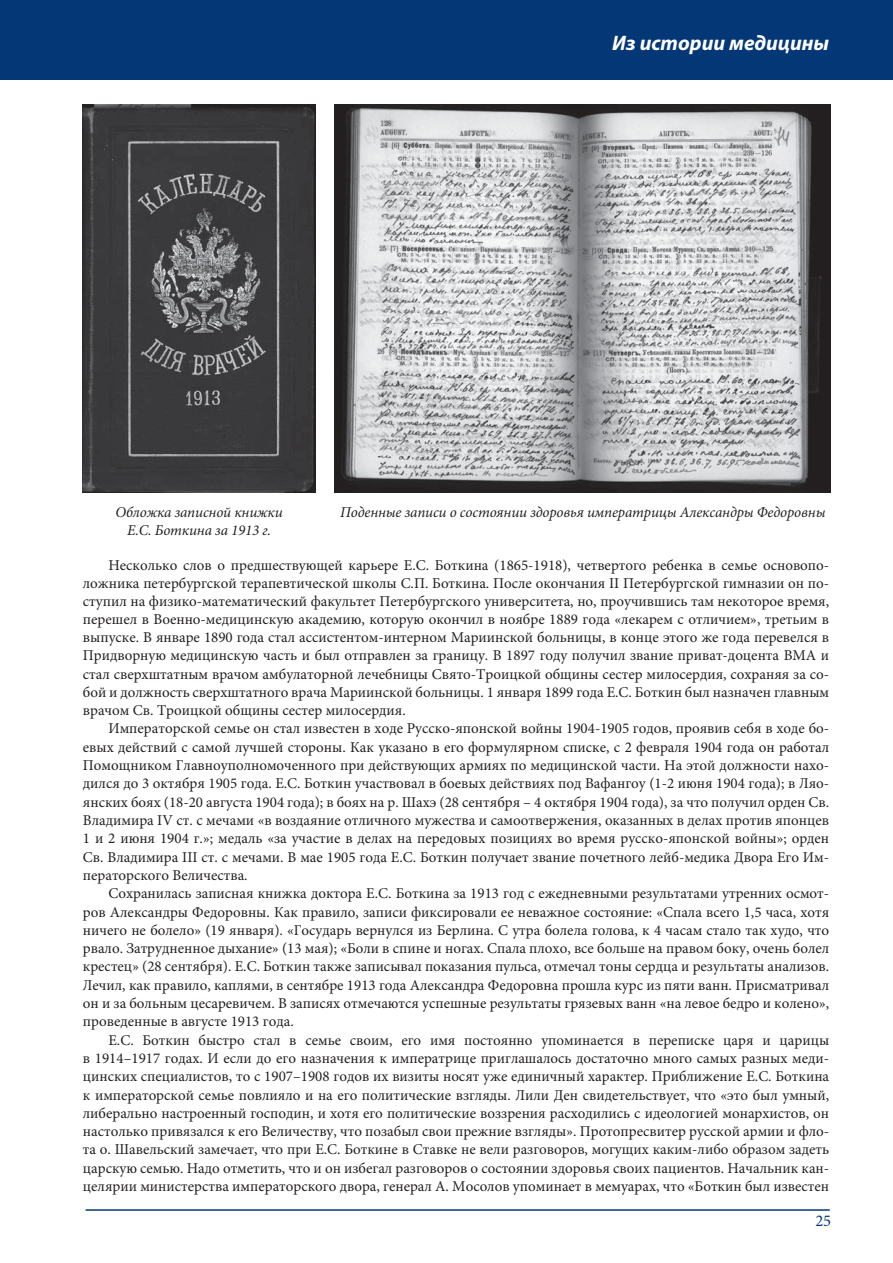
<style>
.page{position:relative;width:893px;height:1263px;background:#fff}
.page>*{position:absolute;margin:0;border:0;box-sizing:border-box;transform-origin:0 0}
.t1{font:italic 700 21px "Myriad Pro";color:#fff}
.t2{font:16.5px "Minion Pro";color:#043776}
.t3{font:15px/18.3px "Minion Pro";color:#231f20;text-align:justify}
.t4{font:italic 15px/18px "Minion Pro";letter-spacing:-.01em;color:#231f20;text-align:center}
</style>
<div class="page">
<hr style="left:86px;top:1209px;width:744px;height:2px;background:#043776">
<div style="left:0;top:0;width:893px;height:79px;background:#043776"></div>
<img style="left:83px;top:104px;width:232px;height:389px">
<img style="left:335px;top:104px;width:496px;height:389px">
<h1 class="t1" style="left:612px;top:35px;width:219px">Из истории медицины</h1>
<p class="t4" style="left:116px;top:504px;width:169px">Обложка записной книжки<br>Е.С. Боткина за 1913 г.</p>
<p class="t4" style="left:340px;top:504px;width:487px">Поденные записи о состоянии здоровья императрицы Александры Федоровны</p>
<p class="t3" style="left:83px;top:557px;width:748px;text-indent:26px">Несколько слов о предшествующей карьере Е.С. Боткина (1865-1918), четвертого ребенка в семье основопо&shy;ложника петербургской терапевтической школы С.П. Боткина. После окончания II Петербургской гимназии он по&shy;ступил на физико-математический факультет Петербургского университета, но, проучившись там некоторое время, перешел в Военно-медицинскую академию, которую окончил в ноябре 1889 года «лекарем с отличием», третьим в выпуске. В январе 1890 года стал ассистентом-интерном Мариинской больницы, в конце этого же года перевелся в Придворную медицинскую часть и был отправлен за границу. В 1897 году получил звание приват-доцента ВМА и стал сверхштатным врачом амбулаторной лечебницы Свято-Троицкой общины сестер милосердия, сохраняя за со&shy;бой и должность сверхштатного врача Мариинской больницы. 1 января 1899 года Е.С. Боткин был назначен главным врачом Св. Троицкой общины сестер милосердия.</p>
<p class="t3" style="left:83px;top:721px;width:748px;text-indent:26px">Императорской семье он стал известен в ходе Русско-японской войны 1904-1905 годов, проявив себя в ходе бо&shy;евых действий с самой лучшей стороны. Как указано в его формулярном списке, с 2 февраля 1904 года он работал Помощником Главноуполномоченного при действующих армиях по медицинской части. На этой должности нахо&shy;дился до 3 октября 1905 года. Е.С. Боткин участвовал в боевых действиях под Вафангоу (1-2 июня 1904 года); в Ляо&shy;янских боях (18-20 августа 1904 года); в боях на р. Шахэ (28 сентября – 4 октября 1904 года), за что получил орден Св.<br>Владимира IV ст. с мечами «в воздаяние отличного мужества и самоотвержения, оказанных в делах против японцев 1 и 2 июня 1904 г.»; медаль «за участие в делах на передовых позициях во время русско-японской войны»; орден Св. Владимира III ст. с мечами. В мае 1905 года Е.С. Боткин получает звание почетного лейб-медика Двора Его Им&shy;ператорского Величества.</p>
<p class="t3" style="left:83px;top:885px;width:748px;text-indent:26px">Сохранилась записная книжка доктора Е.С. Боткина за 1913 год с ежедневными результатами утренних осмот&shy;ров Александры Федоровны. Как правило, записи фиксировали ее неважное состояние: «Спала всего 1,5 часа, хотя ничего не болело» (19 января). «Государь вернулся из Берлина. С утра болела голова, к 4 часам стало так худо, что рвало. Затрудненное дыхание» (13 мая); «Боли в спине и ногах. Спала плохо, все больше на правом боку, очень болел крестец» (28 сентября). Е.С. Боткин также записывал показания пульса, отмечал тоны сердца и результаты анализов.<br>Лечил, как правило, каплями, в сентябре 1913 года Александра Федоровна прошла курс из пяти ванн. Присматривал он и за больным цесаревичем. В записях отмечаются успешные результаты грязевых ванн «на левое бедро и колено», проведенные в августе 1913 года.</p>
<p class="t3" style="left:83px;top:1032px;width:748px;text-indent:26px">Е.С. Боткин быстро стал в семье своим, его имя постоянно упоминается в переписке царя и царицы в 1914–1917 годах. И если до его назначения к императрице приглашалось достаточно много самых разных меди&shy;цинских специалистов, то с 1907–1908 годов их визиты носят уже единичный характер. Приближение Е.С. Боткина к императорской семье повлияло и на его политические взгляды. Лили Ден свидетельствует, что «это был умный, либерально настроенный господин, и хотя его политические воззрения расходились с идеологией монархистов, он настолько привязался к его Величеству, что позабыл свои прежние взгляды». Протопресвитер русской армии и фло&shy;та о. Шавельский замечает, что при Е.С. Боткине в Ставке не вели разговоров, могущих каким-либо образом задеть царскую семью. Надо отметить, что и он избегал разговоров о состоянии здоровья своих пациентов. Начальник кан&shy;целярии министерства императорского двора, генерал А. Мосолов упоминает в мемуарах, что «Боткин был известен</p>
<p class="t2" style="left:815px;top:1214px;width:17px">25</p>
</div>
